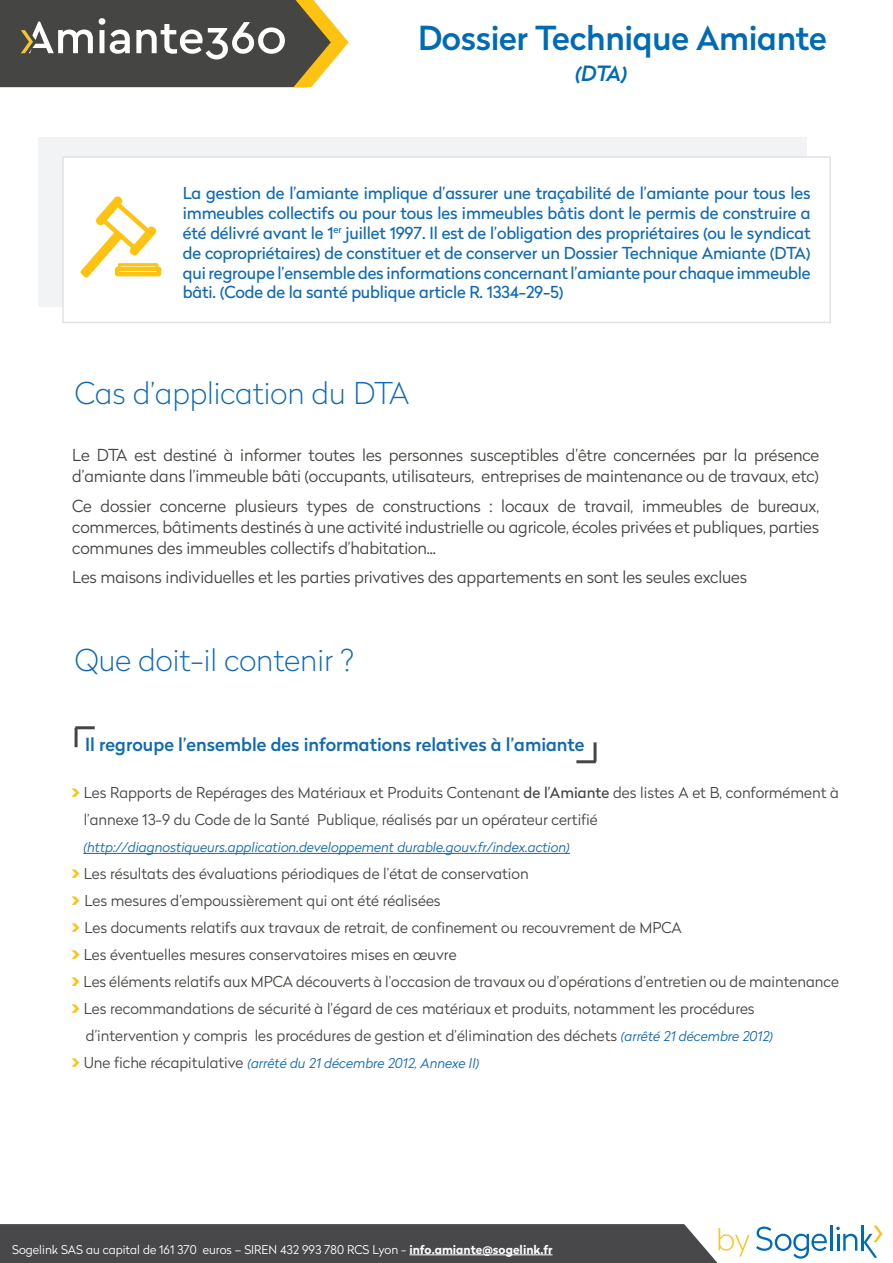
<style>
.page{position:relative;width:893px;height:1263px;background:#fff}
.page>*{position:absolute;margin:0;border:0;box-sizing:border-box;transform-origin:0 0}
.t1{font:500 33px "Radikal";letter-spacing:-.01em;color:#006bb5}
.t2{font:100 30px "Radikal";color:#0f6ab5}
.t3{font:italic 500 21px "Radikal";color:#006bb5}
.t4{font:500 18px "Radikal";color:#0f6ab5}
.t5{font:300 16.5px/21px "Radikal";letter-spacing:-.01em;color:#464542}
.t6{font:16.5px/19.8px "Radikal";letter-spacing:-.01em;color:#0f6ab5;text-align:justify}
.t7{font:300 15px/27px "Radikal";color:#464542}
.t8{font:italic 300 13.5px "Radikal";color:#0f6ab5}
.t9{font:300 12px "Radikal";color:#fff}
.s1{font-weight:700;font-size:21px;color:#fec210}
.s2{color:#454644}
.s3{font-weight:400;color:#454644}
.s4{font-style:italic;font-size:13.5px;color:#0f6ab5}
.s5{font-weight:700;font-style:normal;font-size:21px;color:#fec210}
.s6{font-style:normal;font-size:15px;color:#464542}
.s7{font-weight:700}
</style>
<div class="page">
<svg style="left:0;top:0;width:349px;height:87px;background:#6a685c"></svg>
<div style="left:38px;top:137px;width:768px;height:169px;background:#f2f3f4"></div>
<div style="left:62px;top:156px;width:769px;height:167px;background:#fff;border:2px solid #e1e2e4"></div>
<svg style="left:80px;top:196px;width:82px;height:82px"></svg>
<hr style="left:830px;top:1225px;width:2px;height:25px;background:#006bb5">
<svg style="left:836px;top:1226px;width:21px;height:24px"></svg>
<hr style="left:861px;top:1225px;width:3px;height:25px;background:#006bb5">
<svg style="left:864px;top:1225px;width:18px;height:33px"></svg>
<svg style="left:756px;top:1226px;width:71px;height:32px"></svg>
<svg style="left:0;top:1224px;width:749px;height:39px;background:#545455"></svg>
<hr style="left:75px;top:728px;width:3px;height:19px;background:#454644">
<hr style="left:75px;top:726px;width:20px;height:3px;background:#454644">
<hr style="left:594px;top:742px;width:3px;height:20px;background:#454644">
<hr style="left:576px;top:760px;width:20px;height:3px;background:#454644">
<hr style="left:83px;top:853px;width:487px;height:1px;background:#0f6ab5">
<h1 class="t1" style="left:418px;top:14px;width:410px">Dossier Technique Amiante</h1>
<h3 class="t3" style="left:575px;top:58px;width:54px">(DTA)</h3>
<p class="t6" style="left:183px;top:183px;width:629px">La gestion de l’amiante implique d’assurer une traçabilité de l’amiante pour tous les immeubles collectifs ou pour tous les immeubles bâtis dont le permis de construire a été délivré avant le 1<sup>er</sup> juillet 1997. Il est de l’obligation des propriétaires (ou le syndicat de copropriétaires) de constituer et de conserver un Dossier Technique Amiante (DTA) qui regroupe l’ensemble des informations concernant l’amiante pour chaque immeuble bâti. (Code de la santé publique article R. 1334-29-5)</p>
<h2 class="t2" style="left:75px;top:372px;width:336px">Cas d’application du DTA</h2>
<p class="t5" style="left:72px;top:444px;width:748px">Le DTA est destiné à informer toutes les personnes susceptibles d’être concernées par la présence d’amiante dans l’immeuble bâti (occupants, utilisateurs, entreprises de maintenance ou de travaux, etc)</p>
<p class="t5" style="left:72px;top:495px;width:748px;text-align:justify">Ce dossier concerne plusieurs types de constructions : locaux de travail, immeubles de bureaux, commerces, bâtiments destinés à une activité industrielle ou agricole, écoles privées et publiques, parties communes des immeubles collectifs d’habitation...</p>
<p class="t5" style="left:72px;top:566px;width:676px">Les maisons individuelles et les parties privatives des appartements en sont les seules exclues</p>
<h2 class="t2" style="left:75px;top:640px;width:281px">Que doit-il contenir ?</h2>
<p class="t4" style="left:85px;top:732px;width:501px">Il regroupe l’ensemble des informations relatives à l’amiante</p>
<p class="t7" style="left:84px;top:779px;width:757px;text-indent:-12px"><span class="s1">›</span> Les Rapports de Repérages des <span class="s2">Matériaux et Produits Contenant</span> <span class="s3">de l’Amiante</span> des listes A et B, conformément à l’annexe 13-9 du Code de la Santé Publique, réalisés par un opérateur certifié</p>
<p class="t8" style="left:83px;top:838px;width:488px">(http://diagnostiqueurs.application.developpement durable.gouv.fr/index.action)</p>
<p class="t7" style="left:71px;top:860px;width:459px"><span class="s1">›</span> Les résultats des évaluations périodiques de l’état de conservation</p>
<p class="t7" style="left:71px;top:887px;width:371px"><span class="s1">›</span> Les mesures d’empoussièrement qui ont été réalisées</p>
<p class="t7" style="left:71px;top:914px;width:612px"><span class="s1">›</span> Les documents relatifs aux travaux de retrait, de confinement ou recouvrement de MPCA</p>
<p class="t7" style="left:71px;top:941px;width:387px"><span class="s1">›</span> Les éventuelles mesures conservatoires mises en œuvre</p>
<p class="t7" style="left:71px;top:968px;width:769px"><span class="s1">›</span> Les éléments relatifs aux MPCA découverts à l’occasion de travaux ou d’opérations d’entretien ou de maintenance</p>
<p class="t7" style="left:71px;top:995px;width:685px"><span class="s1">›</span> Les recommandations de sécurité à l’égard de ces matériaux et produits, notamment les procédures</p>
<p class="t7" style="left:86px;top:1022px;width:689px">d’intervention y compris les procédures de gestion et d’élimination des déchets <span class="s4">(arrêté 21 décembre 2012)</span></p>
<p class="t8" style="left:71px;top:1054px;width:409px"><span class="s5">›</span> <span class="s6">Une fiche récapitulative</span> (arrêté du 21 décembre 2012, Annexe II)</p>
<p class="t9" style="left:12px;top:1241px;width:542px">Sogelink SAS au capital de 161 370 euros – SIREN 432 993 780 RCS Lyon - <span class="s7">info.amiante@sogelink.fr</span></p>
</div>
